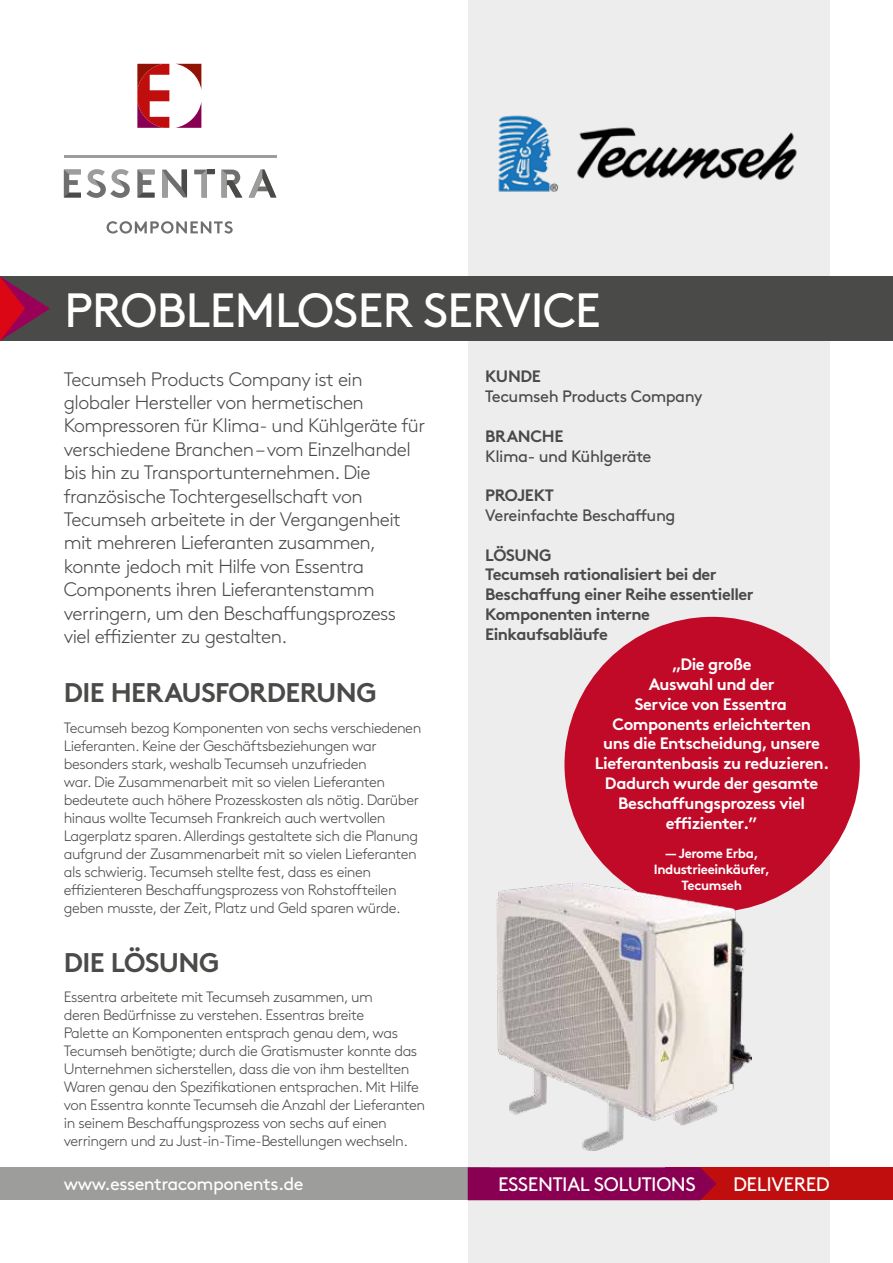
<style>
.page{position:relative;width:893px;height:1263px;background:#fff}
.page>*{position:absolute;margin:0;border:0;box-sizing:border-box;transform-origin:0 0}
.t1{font:48px "Brown Pro";letter-spacing:-.02em;color:#fff}
.t2{font:700 27px "Brown Pro";letter-spacing:-.02em;color:#4a4a49}
.t3{font:300 19.5px/23.4px "Brown Pro";letter-spacing:-.03em;color:#4a4a49}
.t4{font:19.5px "Brown Pro";letter-spacing:-.02em;color:#fff}
.t5{font:18px "Brown Pro";letter-spacing:-.03em;color:#fff}
.t6{font:700 16.5px/20px "Brown Pro";letter-spacing:-.03em;color:#fff;text-align:center}
.t7{font:700 16.5px/19.8px "Brown Pro";letter-spacing:-.03em;color:#4a4a49}
.t8{font:16.5px "Brown Pro";letter-spacing:-.03em;color:#4a4a49}
.t9{font:300 15px/18px "Brown Pro";letter-spacing:-.03em;color:#4a4a49}
.t10{font:700 13.35px/16px "Brown Pro";letter-spacing:-.03em;color:#fff;text-align:center}
</style>
<div class="page">
<div style="left:468px;top:0;width:362px;height:1263px;background:#ededed"></div>
<div style="left:564px;top:617px;width:296px;height:295px;background:#c10a27;border-radius:50%"></div>
<img style="left:498px;top:115px;width:299px;height:77px">
<img style="left:497px;top:882px;width:255px;height:268px">
<svg style="left:107px;top:221px;width:126px;height:13px"></svg>
<svg style="left:137px;top:170px;width:18px;height:27px"></svg>
<svg style="left:162px;top:170px;width:25px;height:27px"></svg>
<svg style="left:249px;top:170px;width:27px;height:27px"></svg>
<svg style="left:222px;top:170px;width:20px;height:27px"></svg>
<svg style="left:194px;top:170px;width:20px;height:27px"></svg>
<svg style="left:64px;top:169px;width:66px;height:29px"></svg>
<hr style="left:64px;top:156px;width:212px;height:2px;background:#9d9d9c">
<svg style="left:176px;top:104px;width:25px;height:24px"></svg>
<svg style="left:177px;top:64px;width:24px;height:24px"></svg>
<svg style="left:137px;top:64px;width:32px;height:64px"></svg>
<div style="left:665px;top:1167px;width:228px;height:33px;background:#c00d0e"></div>
<div style="left:0;top:1167px;width:489px;height:33px;background:#9d9d9c"></div>
<div style="left:468px;top:1167px;width:248px;height:33px;background:#890053"></div>
<div style="left:0;top:276px;width:893px;height:65px;background:#4a4a49"></div>
<svg style="left:0;top:276px;width:50px;height:65px"></svg>
<h1 class="t1" style="left:64px;top:273px;width:538px">PROBLEMLOSER SERVICE</h1>
<p class="t3" style="left:64px;top:366px;width:363px">Tecumseh Products Company ist ein globaler Hersteller von hermetischen Kompressoren für Klima- und Kühlgeräte für verschiedene Branchen – vom Einzelhandel bis hin zu Transportunternehmen. Die französische Tochtergesellschaft von Tecumseh arbeitete in der Vergangenheit mit mehreren Lieferanten zusammen, konnte jedoch mit Hilfe von Essentra Components ihren Lieferantenstamm verringern, um den Beschaffungsprozess viel effizienter zu gestalten.</p>
<h2 class="t2" style="left:64px;top:671px;width:314px">DIE HERAUSFORDERUNG</h2>
<p class="t9" style="left:64px;top:717px;width:359px">Tecumseh bezog Komponenten von sechs verschiedenen Lieferanten. Keine der Geschäftsbeziehungen war besonders stark, weshalb Tecumseh unzufrieden<br>war. Die Zusammenarbeit mit so vielen Lieferanten bedeutete auch höhere Prozesskosten als nötig. Darüber hinaus wollte Tecumseh Frankreich auch wertvollen Lagerplatz sparen. Allerdings gestaltete sich die Planung aufgrund der Zusammenarbeit mit so vielen Lieferanten als schwierig. Tecumseh stellte fest, dass es einen effizienteren Beschaffungsprozess von Rohstoffteilen geben musste, der Zeit, Platz und Geld sparen würde.</p>
<h2 class="t2" style="left:64px;top:940px;width:157px">DIE LÖSUNG</h2>
<p class="t9" style="left:64px;top:987px;width:363px">Essentra arbeitete mit Tecumseh zusammen, um<br>deren Bedürfnisse zu verstehen. Essentras breite<br>Palette an Komponenten entsprach genau dem, was Tecumseh benötigte; durch die Gratismuster konnte das Unternehmen sicherstellen, dass die von ihm bestellten Waren genau den Spezifikationen entsprachen. Mit Hilfe von Essentra konnte Tecumseh die Anzahl der Lieferanten in seinem Beschaffungsprozess von sechs auf einen verringern und zu Just-in-Time-Bestellungen wechseln.</p>
<p class="t7" style="left:485px;top:365px;width:57px">KUNDE</p>
<p class="t8" style="left:485px;top:384px;width:219px">Tecumseh Products Company</p>
<p class="t7" style="left:485px;top:424px;width:80px">BRANCHE</p>
<p class="t8" style="left:485px;top:443px;width:168px">Klima- und Kühlgeräte</p>
<p class="t7" style="left:485px;top:484px;width:70px">PROJEKT</p>
<p class="t8" style="left:485px;top:503px;width:192px">Vereinfachte Beschaffung</p>
<p class="t7" style="left:485px;top:543px;width:270px">LÖSUNG<br>Tecumseh rationalisiert bei der<br>Beschaffung einer Reihe essentieller<br>Komponenten interne<br>Einkaufsabläufe</p>
<p class="t6" style="left:595px;top:653px;width:236px">„Die große<br>Auswahl und der<br>Service von Essentra<br>Components erleichterten<br>uns die Entscheidung, unsere<br>Lieferantenbasis zu reduzieren.<br>Dadurch wurde der gesamte<br>Beschaffungsprozess viel effizienter.”</p>
<p class="t10" style="left:654px;top:843px;width:118px">— Jerome Erba,<br>Industrieeinkäufer,<br>Tecumseh</p>
<p class="t5" style="left:64px;top:1170px;width:241px">www.essentracomponents.de</p>
<h3 class="t4" style="left:498px;top:1169px;width:199px">ESSENTIAL SOLUTIONS</h3>
<h3 class="t4" style="left:733px;top:1169px;width:98px">DELIVERED</h3>
</div>
